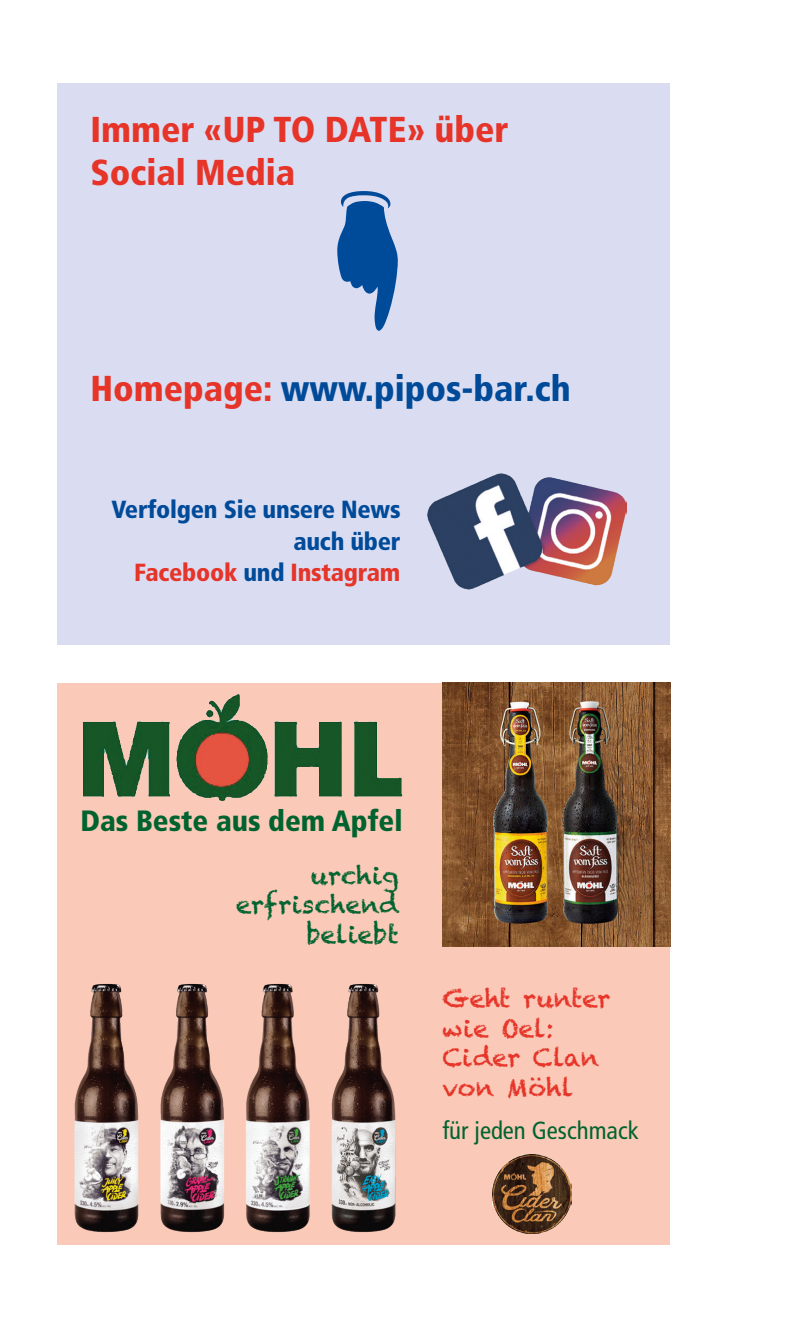
<style>
.page{position:relative;width:798px;height:1340px;background:#fff}
.page>*{position:absolute;margin:0;border:0;box-sizing:border-box;transform-origin:0 0}
.t1{font:900 condensed 36px/43.2px "Frutiger";color:#e63429}
.t2{font:900 condensed 36px "Frutiger";color:#004a9a}
.t3{font:900 condensed 29.25px "Frutiger";color:#00632f}
.t4{font:900 condensed 24.75px/31.5px "Frutiger";letter-spacing:-.01em;color:#004a9a;text-align:right}
.t5{font:24.75px/29.7px "Chalkduster";color:#e63429}
.t6{font:24.75px/29.7px "Chalkduster";color:#00632f;text-align:right}
.t7{font:condensed 24.75px "Frutiger";color:#00632f}
.s1{color:#e63429}
</style>
<div class="page">
<div style="left:57px;top:83px;width:613px;height:561px;background:#daddf1"></div>
<img style="left:427px;top:473px;width:199px;height:116px">
<div style="left:57px;top:682px;width:613px;height:562px;background:#fac9b7"></div>
<img style="left:74px;top:983px;width:322px;height:250px">
<img style="left:442px;top:682px;width:228px;height:264px">
<img style="left:83px;top:694px;width:319px;height:106px">
<img style="left:492px;top:1154px;width:79px;height:79px">
<h1 class="t1" style="left:90px;top:108px;width:419px">Immer «UP TO DATE» über<br>Social Media</h1>
<h1 class="t2" style="left:90px;top:367px;width:482px"><span class="s1">Homepage:</span> www.pipos-bar.ch</h1>
<p class="t4" style="left:111px;top:494px;width:290px">Verfolgen Sie unsere News auch über<br><span class="s1">Facebook</span> und <span class="s1">Instagram</span></p>
<p class="t3" style="left:81px;top:803px;width:323px">Das Beste aus dem Apfel</p>
<p class="t6" style="left:236px;top:860px;width:164px">urchig erfrischend beliebt</p>
<p class="t5" style="left:442px;top:983px;width:170px">Geht runter wie Oel:<br>Cider Clan von Möhl</p>
<p class="t7" style="left:442px;top:1116px;width:198px">für jeden Geschmack</p>
</div>
